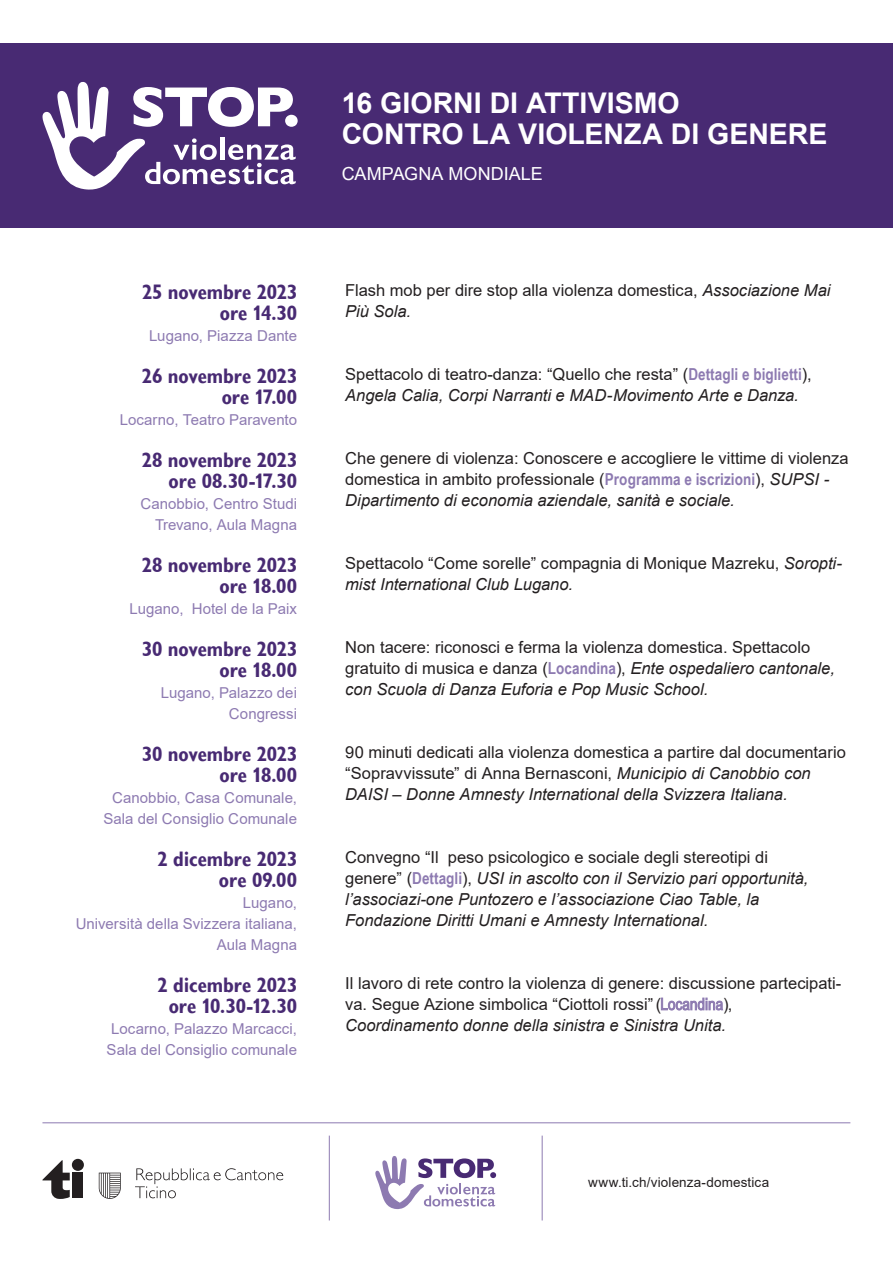
<style>
.page{position:relative;width:893px;height:1263px;background:#fff}
.page>*{position:absolute;margin:0;border:0;box-sizing:border-box;transform-origin:0 0}
.t1{font:700 28.5px/31.5px "Arial";color:#fff}
.t2{font:700 condensed 21px/21px "Gill Sans Display MT Pro";letter-spacing:-.01em;color:#482a73;text-align:right}
.t3{font:18px "Arial";letter-spacing:.005em;color:#fff}
.t4{font:16.5px/21px "Arial";color:#231f20}
.t5{font:italic 16.5px/21px "Arial";color:#231f20}
.t6{font:15px/21px "Arial";color:#8d7ab1;text-align:right}
.t7{font:13.5px "Arial";letter-spacing:.01em;color:#231f20}
.s1{font-style:italic}
.s2{font-style:normal}
.s3{font-family:"Arial Narrow";font-weight:700;font-style:normal;color:#8d7ab1}
.s4{font-family:"Arial Narrow";font-weight:700;color:#8d7ab1}
.s5{font-family:"Arial Narrow";color:#8e7bb1}
</style>
<div class="page">
<hr style="left:42px;top:1122px;width:808px;height:1px;background:#8d7ab1">
<svg style="left:375px;top:1156px;width:121px;height:53px"></svg>
<hr style="left:542px;top:1135px;width:1px;height:85px;background:#8d7ab1">
<hr style="left:329px;top:1135px;width:1px;height:85px;background:#8d7ab1">
<div style="left:73px;top:1173px;width:10px;height:25px;background:#231f20"></div>
<div style="left:72px;top:1159px;width:12px;height:12px;background:#231f20;border-radius:50%"></div>
<svg style="left:42px;top:1160px;width:28px;height:39px"></svg>
<svg style="left:99px;top:1173px;width:22px;height:26px"></svg>
<svg style="left:135px;top:1168px;width:148px;height:30px"></svg>
<div style="left:0;top:43px;width:893px;height:184px;background:#482a73"></div>
<svg style="left:42px;top:82px;width:256px;height:108px"></svg>
<p class="t2" style="left:142px;top:281px;width:156px">25 novembre 2023 ore 14.30</p>
<p class="t6" style="left:149px;top:325px;width:149px">Lugano, Piazza Dante</p>
<p class="t2" style="left:142px;top:365px;width:157px">26 novembre 2023 ore 17.00</p>
<p class="t6" style="left:120px;top:409px;width:179px">Locarno, Teatro Paravento</p>
<p class="t2" style="left:142px;top:449px;width:157px">28 novembre 2023 ore 08.30-17.30</p>
<p class="t6" style="left:141px;top:493px;width:158px">Canobbio, Centro Studi<br>Trevano, Aula Magna</p>
<p class="t2" style="left:142px;top:554px;width:157px">28 novembre 2023 ore 18.00</p>
<p class="t6" style="left:129px;top:598px;width:169px">Lugano, Hotel de la Paix</p>
<p class="t2" style="left:142px;top:638px;width:157px">30 novembre 2023 ore 18.00</p>
<p class="t6" style="left:161px;top:682px;width:138px">Lugano, Palazzo dei<br>Congressi</p>
<p class="t2" style="left:142px;top:743px;width:157px">30 novembre 2023 ore 18.00</p>
<p class="t6" style="left:103px;top:787px;width:195px;text-align:center">Canobbio, Casa Comunale,<br>Sala del Consiglio Comunale</p>
<p class="t2" style="left:158px;top:848px;width:141px">2 dicembre 2023 ore 09.00</p>
<p class="t6" style="left:76px;top:892px;width:223px">Lugano,<br>Università della Svizzera italiana,<br>Aula Magna</p>
<p class="t2" style="left:158px;top:974px;width:141px;text-align:center">2 dicembre 2023 ore 10.30-12.30</p>
<p class="t6" style="left:107px;top:1018px;width:192px;text-align:center">Locarno, Palazzo Marcacci,<br>Sala del Consiglio comunale</p>
<h1 class="t1" style="left:342px;top:87px;width:487px">16 GIORNI DI ATTIVISMO<br>CONTRO LA VIOLENZA DI GENERE</h1>
<p class="t3" style="left:342px;top:161px;width:202px">CAMPAGNA MONDIALE</p>
<p class="t4" style="left:345px;top:279px;width:487px">Flash mob per dire stop alla violenza domestica, <span class="s1">Associazione Mai<br>Più Sola.</span></p>
<p class="t5" style="left:345px;top:364px;width:468px"><span class="s2">Spettacolo di teatro-danza: “Quello che resta” (</span><span class="s3">Dettagli e biglietti</span><span class="s2">),<br></span>Angela Calia, Corpi Narranti e MAD-Movimento Arte e Danza.</p>
<p class="t4" style="left:345px;top:447px;width:505px">Che genere di violenza: Conoscere e accogliere le vittime di violenza domestica in ambito professionale (<span class="s4">Programma e iscrizioni</span>), <span class="s1">SUPSI -<br>Dipartimento di economia aziendale, sanità e sociale.</span></p>
<p class="t4" style="left:345px;top:552px;width:498px">Spettacolo “Come sorelle” compagnia di Monique Mazreku, <span class="s1">Soropti&shy;mist International Club Lugano.</span></p>
<p class="t4" style="left:345px;top:636px;width:491px">Non tacere: riconosci e ferma la violenza domestica. Spettacolo gratuito di musica e danza (<span class="s4">Locandina</span>), <span class="s1">Ente ospedaliero cantonale, con Scuola di Danza Euforia e Pop Music School.</span></p>
<p class="t4" style="left:345px;top:741px;width:502px">90 minuti dedicati alla violenza domestica a partire dal documentario “Sopravvissute” di Anna Bernasconi, <span class="s1">Municipio di Canobbio con<br>DAISI – Donne Amnesty International della Svizzera Italiana.</span></p>
<p class="t5" style="left:345px;top:847px;width:465px"><span class="s2">Convegno “Il peso psicologico e sociale degli stereotipi di genere” (</span><span class="s3">Dettagli</span><span class="s2">),</span> USI in ascolto con il Servizio pari opportunità, l’associazi-one Puntozero e l’associazione Ciao Table, la Fondazione Diritti Umani e Amnesty International.</p>
<p class="t4" style="left:345px;top:972px;width:498px">Il lavoro di rete contro la violenza di genere: discussione partecipati&shy;va. Segue Azione simbolica “Ciottoli rossi” (<span class="s5">Locandina</span>),<br><span class="s1">Coordinamento donne della sinistra e Sinistra Unita.</span></p>
<p class="t7" style="left:588px;top:1173px;width:182px">www.ti.ch/violenza-domestica</p>
</div>
